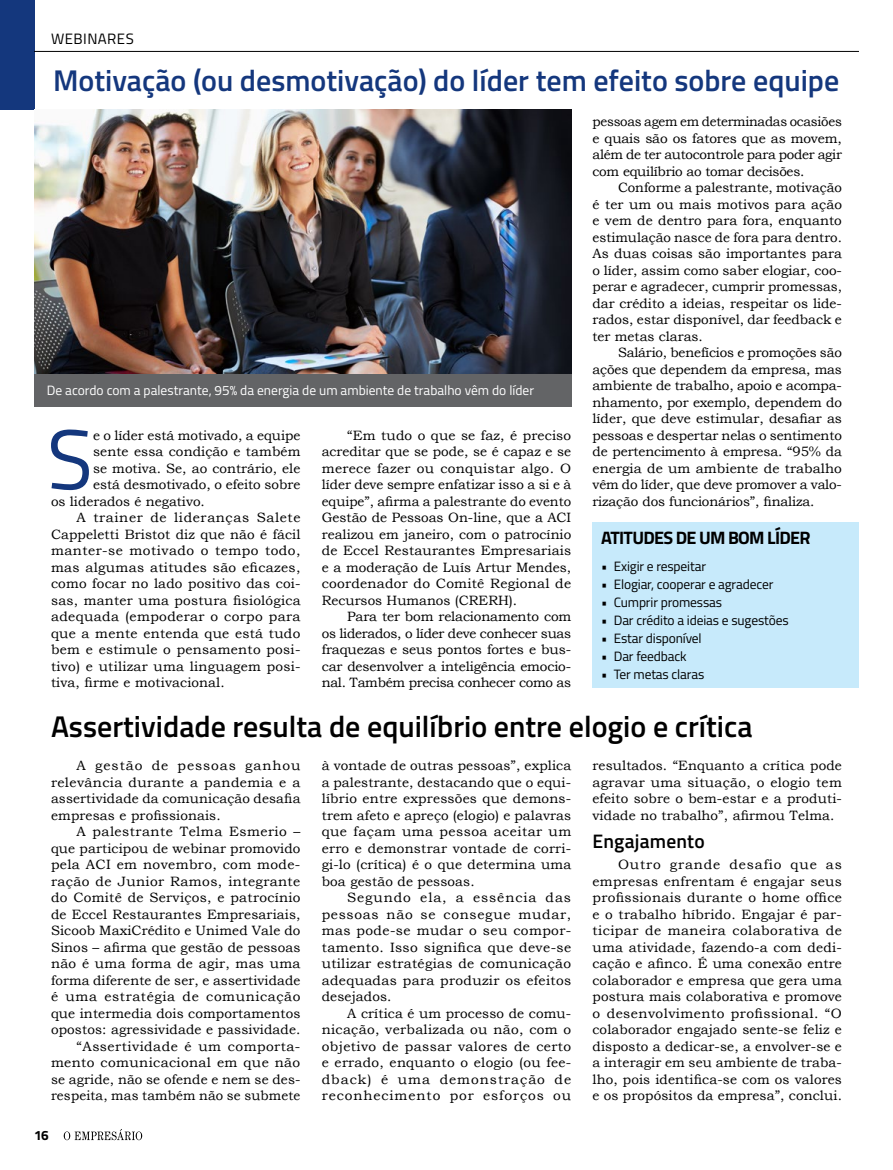
<style>
.page{position:relative;width:893px;height:1170px;background:#fff}
.page>*{position:absolute;margin:0;border:0;box-sizing:border-box;transform-origin:0 0}
.t1{font:85.05px "Titillium";color:#14377d}
.t2{font:600 30px "Titillium";color:#14377d}
.t3{font:600 30px "Titillium";color:#000}
.t4{font:600 19.5px "Titillium";letter-spacing:.01em;color:#000}
.t5{font:700 18px "Titillium";letter-spacing:-.04em;color:#000}
.t6{font:15px "Titillium";letter-spacing:.03em;color:#000}
.t7{font:13.5px/16.5px "Bookman Old Style";letter-spacing:.01em;color:#000;text-align:justify}
.t8{font:13.5px "Titillium";letter-spacing:-.01em;color:#000}
.t9{font:13.5px "Titillium";color:#fff}
.t10{font:13.5px "Bookman Old Style";letter-spacing:.035em;color:#000}
.t11{font:13.5px "Bookman Old Style";letter-spacing:.045em;color:#000}
.t12{font:700 13.5px "Titillium";color:#000}
</style>
<div class="page">
<div style="left:0;top:0;width:34px;height:110px;background:#14377d"></div>
<div style="left:34px;top:374px;width:537px;height:33px;background:#636466"></div>
<img style="left:34px;top:110px;width:537px;height:264px">
<div style="left:592px;top:522px;width:267px;height:165px;background:#c7eafb"></div>
<hr style="left:34px;top:51px;width:825px;height:1px;background:#000">
<svg style="left:64px;top:1129px;width:78px;height:11px"></svg>
<p class="t6" style="left:51px;top:28px;width:84px">WEBINARES</p>
<h2 class="t2" style="left:53px;top:58px;width:788px">Motivação (ou desmotivação) do líder tem efeito sobre equipe</h2>
<p class="t9" style="left:47px;top:380px;width:489px">De acordo com a palestrante, 95% da energia de um ambiente de trabalho vêm do líder</p>
<h1 class="t1" style="left:47px;top:397px;width:48px">S</h1>
<p class="t7" style="left:93px;top:427px;width:209px">e o líder está motivado, a equipe</p>
<p class="t7" style="left:93px;top:443px;width:209px">sente essa condição e também</p>
<p class="t7" style="left:93px;top:460px;width:209px">se motiva. Se, ao contrário, ele</p>
<p class="t7" style="left:93px;top:476px;width:209px">está desmotivado, o efeito sobre</p>
<p class="t7" style="left:51px;top:493px;width:155px">os liderados é negativo.</p>
<p class="t11" style="left:77px;top:509px;width:226px">A trainer de lideranças Salete</p>
<p class="t7" style="left:51px;top:526px;width:251px">Cappeletti Bristot diz que não é fácil</p>
<p class="t10" style="left:51px;top:542px;width:251px">manter-se motivado o tempo todo,</p>
<p class="t7" style="left:51px;top:559px;width:251px">mas algumas atitudes são eficazes,</p>
<p class="t7" style="left:51px;top:575px;width:251px">como focar no lado positivo das coi-</p>
<p class="t7" style="left:51px;top:592px;width:251px">sas, manter uma postura fisiológica</p>
<p class="t7" style="left:51px;top:608px;width:251px">adequada (empoderar o corpo para</p>
<p class="t7" style="left:51px;top:625px;width:251px">que a mente entenda que está tudo</p>
<p class="t7" style="left:51px;top:641px;width:251px">bem e estimule o pensamento posi-</p>
<p class="t7" style="left:51px;top:658px;width:251px">tivo) e utilizar uma linguagem posi-</p>
<p class="t7" style="left:51px;top:674px;width:175px">tiva, firme e motivacional.</p>
<p class="t7" style="left:322px;top:427px;width:251px;text-indent:26px">“Em tudo o que se faz, é preciso acreditar que se pode, se é capaz e se merece fazer ou conquistar algo. O líder deve sempre enfatizar isso a si e à equipe”, afirma a palestrante do evento Gestão de Pessoas On-line, que a ACI realizou em janeiro, com o patrocínio de Eccel Restaurantes Empresariais e a moderação de Luís Artur Mendes, coordenador do Comitê Regional de Recursos Humanos (CRERH).</p>
<p class="t7" style="left:322px;top:608px;width:251px;text-indent:26px">Para ter bom relacionamento com os liderados, o líder deve conhecer suas fraquezas e seus pontos fortes e bus&shy;car desenvolver a inteligência emocio&shy;nal. Também precisa conhecer como as</p>
<p class="t7" style="left:592px;top:113px;width:251px">pessoas agem em determinadas ocasiões e quais são os fatores que as movem, além de ter autocontrole para poder agir com equilíbrio ao tomar decisões.</p>
<p class="t7" style="left:592px;top:179px;width:251px;text-indent:26px">Conforme a palestrante, motivação é ter um ou mais motivos para ação e vem de dentro para fora, enquanto estimulação nasce de fora para dentro.<br>As duas coisas são importantes para o líder, assim como saber elogiar, coo&shy;perar e agradecer, cumprir promessas, dar crédito a ideias, respeitar os lide&shy;rados, estar disponível, dar feedback e ter metas claras.</p>
<p class="t7" style="left:592px;top:344px;width:251px;text-indent:26px">Salário, benefícios e promoções são ações que dependem da empresa, mas ambiente de trabalho, apoio e acompa&shy;nhamento, por exemplo, dependem do líder, que deve estimular, desafiar as pessoas e despertar nelas o sentimento de pertencimento à empresa. “95% da energia de um ambiente de trabalho vêm do líder, que deve promover a valo&shy;rização dos funcionários”, finaliza.</p>
<h3 class="t5" style="left:601px;top:524px;width:211px">ATITUDES DE UM BOM LÍDER</h3>
<p class="t8" style="left:601px;top:556px;width:107px">• Exigir e respeitar</p>
<p class="t8" style="left:601px;top:574px;width:174px">• Elogiar, cooperar e agradecer</p>
<p class="t8" style="left:601px;top:592px;width:123px">• Cumprir promessas</p>
<p class="t8" style="left:601px;top:610px;width:189px">• Dar crédito a ideias e sugestões</p>
<p class="t8" style="left:601px;top:628px;width:102px">• Estar disponível</p>
<p class="t8" style="left:601px;top:646px;width:87px">• Dar feedback</p>
<p class="t8" style="left:601px;top:664px;width:105px">• Ter metas claras</p>
<h2 class="t3" style="left:51px;top:703px;width:703px">Assertividade resulta de equilíbrio entre elogio e crítica</h2>
<p class="t7" style="left:51px;top:757px;width:251px;text-indent:26px">A gestão de pessoas ganhou relevância durante a pandemia e a assertividade da comunicação desafia empresas e profissionais.</p>
<p class="t7" style="left:51px;top:823px;width:251px;text-align:right">A palestrante Telma Esmerio – que participou de webinar promovido pela ACI em novembro, com mode&shy;ração de Junior Ramos, integrante do Comitê de Serviços, e patrocínio de Eccel Restaurantes Empresariais, Sicoob MaxiCrédito e Unimed Vale do Sinos – afirma que gestão de pessoas não é uma forma de agir, mas uma forma diferente de ser, e assertividade é uma estratégia de comunicação que intermedia dois comportamentos opostos: agressividade e passividade. “Assertividade é um comporta&shy;mento comunicacional em que não se agride, não se ofende e nem se des&shy;respeita, mas também não se submete</p>
<p class="t12" style="left:34px;top:1124px;width:16px">16</p>
<p class="t7" style="left:322px;top:757px;width:251px">à vontade de outras pessoas”, explica a palestrante, destacando que o equi&shy;líbrio entre expressões que demons&shy;trem afeto e apreço (elogio) e palavras que façam uma pessoa aceitar um erro e demonstrar vontade de corri&shy;gi-lo (crítica) é o que determina uma boa gestão de pessoas.</p>
<p class="t7" style="left:322px;top:889px;width:251px;text-indent:26px">Segundo ela, a essência das pessoas não se consegue mudar, mas pode-se mudar o seu compor&shy;tamento. Isso significa que deve-se utilizar estratégias de comunicação adequadas para produzir os efeitos desejados.</p>
<p class="t7" style="left:322px;top:1004px;width:251px;text-indent:26px">A crítica é um processo de comu&shy;nicação, verbalizada ou não, com o objetivo de passar valores de certo e errado, enquanto o elogio (ou fee&shy;dback) é uma demonstração de reconhecimento por esforços ou</p>
<p class="t7" style="left:592px;top:757px;width:251px">resultados. “Enquanto a crítica pode agravar uma situação, o elogio tem efeito sobre o bem-estar e a produti&shy;vidade no trabalho”, afirmou Telma.</p>
<h3 class="t4" style="left:592px;top:826px;width:114px">Engajamento</h3>
<p class="t7" style="left:592px;top:856px;width:251px;text-indent:26px">Outro grande desafio que as empresas enfrentam é engajar seus profissionais durante o home office e o trabalho híbrido. Engajar é par&shy;ticipar de maneira colaborativa de uma atividade, fazendo-a com dedi&shy;cação e afinco. É uma conexão entre colaborador e empresa que gera uma postura mais colaborativa e promove o desenvolvimento profissional. “O colaborador engajado sente-se feliz e disposto a dedicar-se, a envolver-se e a interagir em seu ambiente de traba&shy;lho, pois identifica-se com os valores e os propósitos da empresa”, conclui.</p>
</div>
